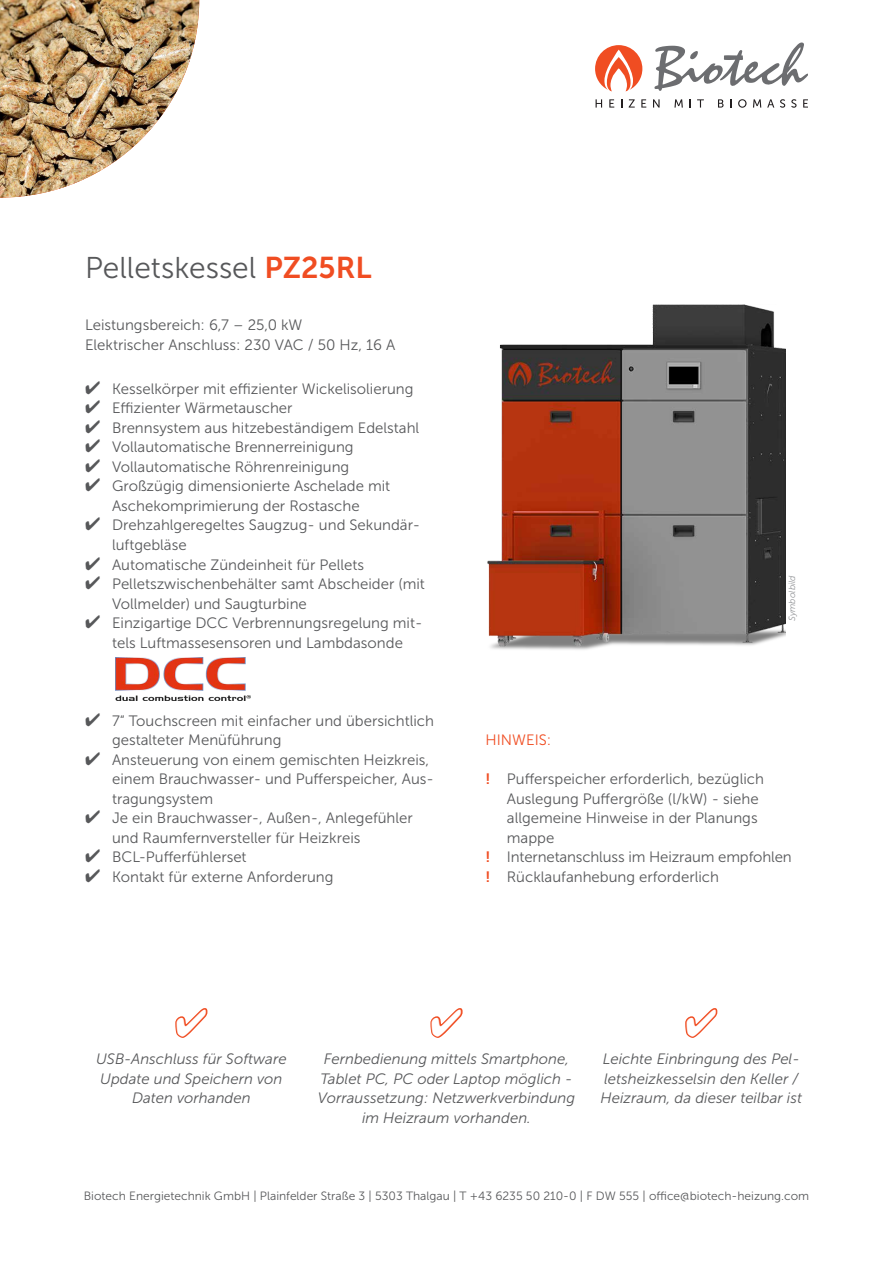
<style>
.page{position:relative;width:893px;height:1263px;background:#fff}
.page>*{position:absolute;margin:0;border:0;box-sizing:border-box;transform-origin:0 0}
.t1{font:30px "Museo Sans 300";color:#57585a}
.t2{font:15px/19.5px "Museo Sans 300";color:#57585a}
.t3{font:italic 15px/19.5px "Museo Sans 300";color:#57585a;text-align:center}
.t4{font:15px "Museo Sans 300";color:#f04d22}
.t5{font:12px "Museo Sans 300";color:#57585a}
.t6{font:italic 9px "Museo Sans 300";color:#939598}
.s1{font-family:"Museo Sans 700";color:#f04d22}
</style>
<div class="page">
<svg style="left:595px;top:45px;width:47px;height:46px"></svg>
<svg style="left:654px;top:43px;width:154px;height:48px"></svg>
<svg style="left:596px;top:99px;width:6px;height:9px"></svg>
<svg style="left:609px;top:99px;width:5px;height:9px"></svg>
<svg style="left:629px;top:99px;width:6px;height:9px"></svg>
<svg style="left:641px;top:99px;width:5px;height:9px"></svg>
<svg style="left:653px;top:99px;width:7px;height:9px"></svg>
<svg style="left:674px;top:99px;width:9px;height:9px"></svg>
<svg style="left:697px;top:99px;width:7px;height:9px"></svg>
<svg style="left:718px;top:99px;width:6px;height:9px"></svg>
<svg style="left:738px;top:99px;width:9px;height:9px"></svg>
<svg style="left:753px;top:99px;width:8px;height:9px"></svg>
<svg style="left:767px;top:99px;width:7px;height:9px"></svg>
<svg style="left:780px;top:99px;width:5px;height:9px"></svg>
<svg style="left:791px;top:99px;width:5px;height:9px"></svg>
<svg style="left:803px;top:99px;width:5px;height:9px"></svg>
<img style="left:115px;top:658px;width:135px;height:42px">
<img style="left:0;top:0;width:199px;height:198px">
<img style="left:487px;top:304px;width:298px;height:346px">
<h1 class="t1" style="left:85px;top:251px;width:288px">Pelletskessel <span class="s1">PZ25RL</span></h1>
<p class="t2" style="left:85px;top:315px;width:312px">Leistungsbereich: 6,7 – 25,0 kW<br>Elektrischer Anschluss: 230 VAC / 50 Hz, 16 A</p>
<p class="t2" style="left:85px;top:379px;width:330px">✔ Kesselkörper mit effizienter Wickelisolierung</p>
<p class="t2" style="left:85px;top:399px;width:209px">✔ Effizienter Wärmetauscher</p>
<p class="t2" style="left:85px;top:418px;width:336px">✔ Brennsystem aus hitzebeständigem Edelstahl</p>
<p class="t2" style="left:85px;top:438px;width:270px">✔ Vollautomatische Brennerreinigung</p>
<p class="t2" style="left:85px;top:457px;width:266px">✔ Vollautomatische Röhrenreinigung</p>
<p class="t2" style="left:85px;top:477px;width:307px;text-align:center">✔ Großzügig dimensionierte Aschelade mit<br>Aschekomprimierung der Rostasche</p>
<p class="t2" style="left:112px;top:516px;width:310px;text-indent:-27px">✔ Drehzahlgeregeltes Saugzug- und Sekundär&shy;luftgebläse</p>
<p class="t2" style="left:85px;top:555px;width:280px">✔ Automatische Zündeinheit für Pellets</p>
<p class="t2" style="left:112px;top:574px;width:314px;text-indent:-27px">✔ Pelletszwischenbehälter samt Abscheider (mit<br>Vollmelder) und Saugturbine</p>
<p class="t2" style="left:85px;top:613px;width:339px;text-align:center">✔ Einzigartige DCC Verbrennungsregelung mit&shy;tels Luftmassesensoren und Lambdasonde</p>
<p class="t2" style="left:112px;top:711px;width:323px;text-indent:-27px">✔ 7“ Touchscreen mit einfacher und übersichtlich gestalteter Menüführung</p>
<p class="t2" style="left:112px;top:750px;width:323px;text-indent:-27px">✔ Ansteuerung von einem gemischten Heizkreis, einem Brauchwasser- und Pufferspeicher, Aus&shy;tragungsystem</p>
<p class="t2" style="left:112px;top:808px;width:302px;text-indent:-27px">✔ Je ein Brauchwasser-, Außen-, Anlegefühler und Raumfernversteller für Heizkreis</p>
<p class="t2" style="left:85px;top:847px;width:163px">✔ BCL-Pufferfühlerset</p>
<p class="t2" style="left:85px;top:867px;width:250px">✔ Kontakt für externe Anforderung</p>
<p class="t6" style="left:787px;top:621px;width:47px;rotate:-90deg">Symbolbild</p>
<p class="t4" style="left:486px;top:732px;width:67px">HINWEIS:</p>
<p class="t2" style="left:486px;top:769px;width:280px"><span class="s1">!</span> Pufferspeicher erforderlich, bezüglich</p>
<p class="t2" style="left:507px;top:789px;width:253px">Auslegung Puffergröße (l/kW) - siehe</p>
<p class="t2" style="left:507px;top:808px;width:252px">allgemeine Hinweise in der Planungs</p>
<p class="t2" style="left:507px;top:828px;width:49px">mappe</p>
<p class="t2" style="left:486px;top:847px;width:308px"><span class="s1">!</span> Internetanschluss im Heizraum empfohlen</p>
<p class="t2" style="left:486px;top:867px;width:235px"><span class="s1">!</span> Rücklaufanhebung erforderlich</p>
<p class="t3" style="left:96px;top:1049px;width:192px">USB-Anschluss für Software<br>Update und Speichern von<br>Daten vorhanden</p>
<p class="t3" style="left:318px;top:1049px;width:259px">Fernbedienung mittels Smartphone, Tablet PC, PC oder Laptop möglich - Vorraussetzung: Netzwerkverbindung im Heizraum vorhanden.</p>
<p class="t3" style="left:600px;top:1049px;width:203px;text-align:left">Leichte Einbringung des Pel&shy;letsheizkesselsin den Keller /<br>Heizraum, da dieser teilbar ist</p>
<p class="t5" style="left:84px;top:1189px;width:727px">Biotech Energietechnik GmbH | Plainfelder Straße 3 | 5303 Thalgau | T +43 6235 50 210-0 | F DW 555 | office@biotech-heizung.com</p>
</div>
